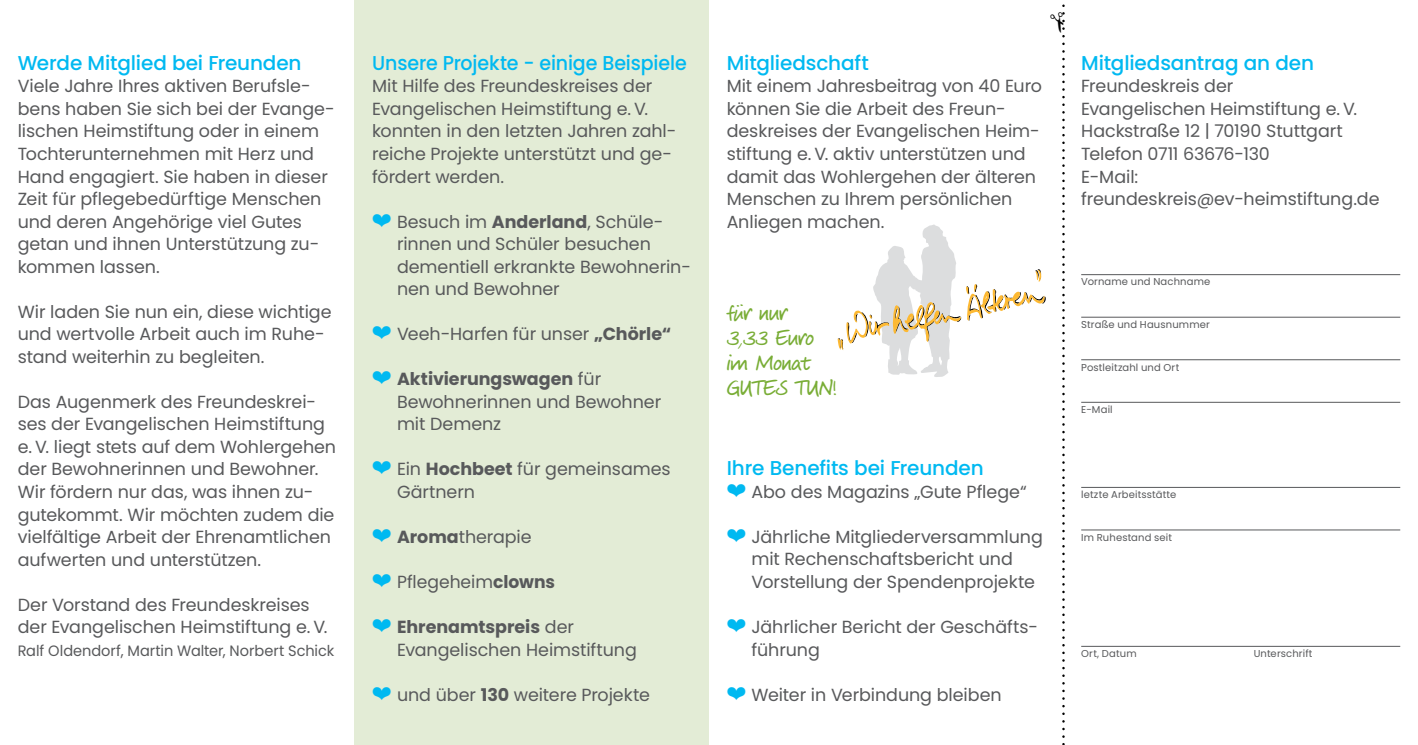
<style>
.page{position:relative;width:1418px;height:745px;background:#fff}
.page>*{position:absolute;margin:0;border:0;box-sizing:border-box;transform-origin:0 0}
.t1{font:22.5px/25px "HW Veneto";letter-spacing:.01em;color:#79ad36}
.t2{font:500 20px "Poppins";letter-spacing:-.01em;color:#00b9f1}
.t3{font:500 20px "Poppins";letter-spacing:-.01em;color:#00b9f1;scale:.95 1}
.t4{font:17.5px/22.5px "Poppins";letter-spacing:-.005em;color:#58595b}
.t5{font:15px "Poppins";letter-spacing:-.005em;color:#58595b}
.t6{font:10px "Poppins";letter-spacing:.015em;color:#58595b}
.s1{color:#00b9f1}
.s2{font-weight:700}
</style>
<div class="page">
<div style="left:354px;top:0;width:355px;height:744px;background:#e3ecd6"></div>
<hr style="left:1081px;top:274px;width:319px;height:1px;background:#58595b">
<hr style="left:1081px;top:317px;width:319px;height:1px;background:#58595b">
<hr style="left:1081px;top:359px;width:319px;height:1px;background:#58595b">
<hr style="left:1081px;top:402px;width:319px;height:1px;background:#58595b">
<hr style="left:1081px;top:487px;width:319px;height:1px;background:#58595b">
<hr style="left:1081px;top:529px;width:319px;height:1px;background:#58595b">
<hr style="left:1081px;top:645px;width:319px;height:1px;background:#58595b">
<svg style="left:837px;top:4px;width:228px;height:741px"></svg>
<p class="t2" style="left:18px;top:51px;width:285px">Werde Mitglied bei Freunden</p>
<p class="t4" style="left:18px;top:75px;width:318px">Viele Jahre Ihres aktiven Berufsle&shy;bens haben Sie sich bei der Evange&shy;lischen Heimstiftung oder in einem<br>Tochterunternehmen mit Herz und<br>Hand engagiert. Sie haben in dieser<br>Zeit für pflegebedürftige Menschen und deren Angehörige viel Gutes getan und ihnen Unterstützung zu&shy;kommen lassen.</p>
<p class="t4" style="left:18px;top:300px;width:315px">Wir laden Sie nun ein, diese wichtige und wertvolle Arbeit auch im Ruhe&shy;stand weiterhin zu begleiten.</p>
<p class="t4" style="left:18px;top:390px;width:320px">Das Augenmerk des Freundeskrei&shy;ses der Evangelischen Heimstiftung e. V. liegt stets auf dem Wohlergehen der Bewohnerinnen und Bewohner.<br>Wir fördern nur das, was ihnen zu&shy;gutekommt. Wir möchten zudem die vielfältige Arbeit der Ehrenamtlichen aufwerten und unterstützen.</p>
<p class="t4" style="left:18px;top:593px;width:311px">Der Vorstand des Freundeskreises der Evangelischen Heimstiftung e. V.</p>
<p class="t5" style="left:18px;top:641px;width:318px">Ralf Oldendorf, Martin Walter, Norbert Schick</p>
<p class="t3" style="left:372px;top:51px;width:332px">Unsere Projekte - einige Beispiele</p>
<p class="t4" style="left:372px;top:75px;width:306px">Mit Hilfe des Freundeskreises der<br>Evangelischen Heimstiftung e. V. konnten in den letzten Jahren zahl&shy;reiche Projekte unterstützt und ge&shy;fördert werden.</p>
<p class="t4" style="left:397px;top:210px;width:295px;text-indent:-25px"><span class="s1">❤</span> Besuch im <span class="s2">Anderland</span>, Schüle&shy;rinnen und Schüler besuchen dementiell erkrankte Bewohnerin&shy;nen und Bewohner</p>
<p class="t4" style="left:372px;top:323px;width:301px"><span class="s1">❤</span> Veeh-Harfen für unser <span class="s2">„Chörle“</span></p>
<p class="t4" style="left:397px;top:368px;width:266px;text-indent:-25px"><span class="s1">❤</span> <span class="s2">Aktivierungswagen</span> für<br>Bewohnerinnen und Bewohner mit Demenz</p>
<p class="t4" style="left:397px;top:458px;width:275px;text-indent:-25px"><span class="s1">❤</span> Ein <span class="s2">Hochbeet</span> für gemeinsames<br>Gärtnern</p>
<p class="t4" style="left:372px;top:525px;width:161px"><span class="s1">❤</span> <span class="s2">Aroma</span>therapie</p>
<p class="t4" style="left:372px;top:570px;width:184px"><span class="s1">❤</span> Pflegeheim<span class="s2">clowns</span></p>
<p class="t4" style="left:397px;top:615px;width:241px;text-indent:-25px"><span class="s1">❤</span> <span class="s2">Ehrenamtspreis</span> der<br>Evangelischen Heimstiftung</p>
<p class="t4" style="left:372px;top:683px;width:279px"><span class="s1">❤</span> und über <span class="s2">130</span> weitere Projekte</p>
<p class="t2" style="left:726px;top:51px;width:144px">Mitgliedschaft</p>
<p class="t4" style="left:726px;top:75px;width:317px">Mit einem Jahresbeitrag von 40 Euro können Sie die Arbeit des Freun&shy;deskreises der Evangelischen Heim&shy;stiftung e. V. aktiv unterstützen und damit das Wohlergehen der älteren<br>Menschen zu Ihrem persönlichen<br>Anliegen machen.</p>
<p class="t1" style="left:726px;top:302px;width:112px">für nur<br>3,33 Euro im Monat<br>GUTES TUN!</p>
<p class="t2" style="left:726px;top:456px;width:258px">Ihre Benefits bei Freunden</p>
<p class="t4" style="left:726px;top:480px;width:301px"><span class="s1">❤</span> Abo des Magazins „Gute Pflege“</p>
<p class="t4" style="left:751px;top:525px;width:293px;text-indent:-25px"><span class="s1">❤</span> Jährliche Mitgliederversammlung mit Rechenschaftsbericht und<br>Vorstellung der Spendenprojekte</p>
<p class="t4" style="left:751px;top:615px;width:288px;text-indent:-25px"><span class="s1">❤</span> Jährlicher Bericht der Geschäfts&shy;führung</p>
<p class="t4" style="left:726px;top:683px;width:276px"><span class="s1">❤</span> Weiter in Verbindung bleiben</p>
<p class="t2" style="left:1081px;top:51px;width:234px">Mitgliedsantrag an den</p>
<p class="t4" style="left:1081px;top:75px;width:300px">Freundeskreis der<br>Evangelischen Heimstiftung e. V.<br>Hackstraße 12 | 70190 Stuttgart<br>Telefon 0711 63676-130<br>E-Mail: freundeskreis@ev-heimstiftung.de</p>
<p class="t6" style="left:1081px;top:276px;width:131px">Vorname und Nachname</p>
<p class="t6" style="left:1081px;top:318px;width:130px">Straße und Hausnummer</p>
<p class="t6" style="left:1081px;top:361px;width:100px">Postleitzahl und Ort</p>
<p class="t6" style="left:1081px;top:403px;width:33px">E-Mail</p>
<p class="t6" style="left:1081px;top:488px;width:97px">letzte Arbeitsstätte</p>
<p class="t6" style="left:1081px;top:531px;width:92px">Im Ruhestand seit</p>
<p class="t6" style="left:1081px;top:647px;width:57px">Ort, Datum</p>
<p class="t6" style="left:1253px;top:647px;width:60px">Unterschrift</p>
</div>
